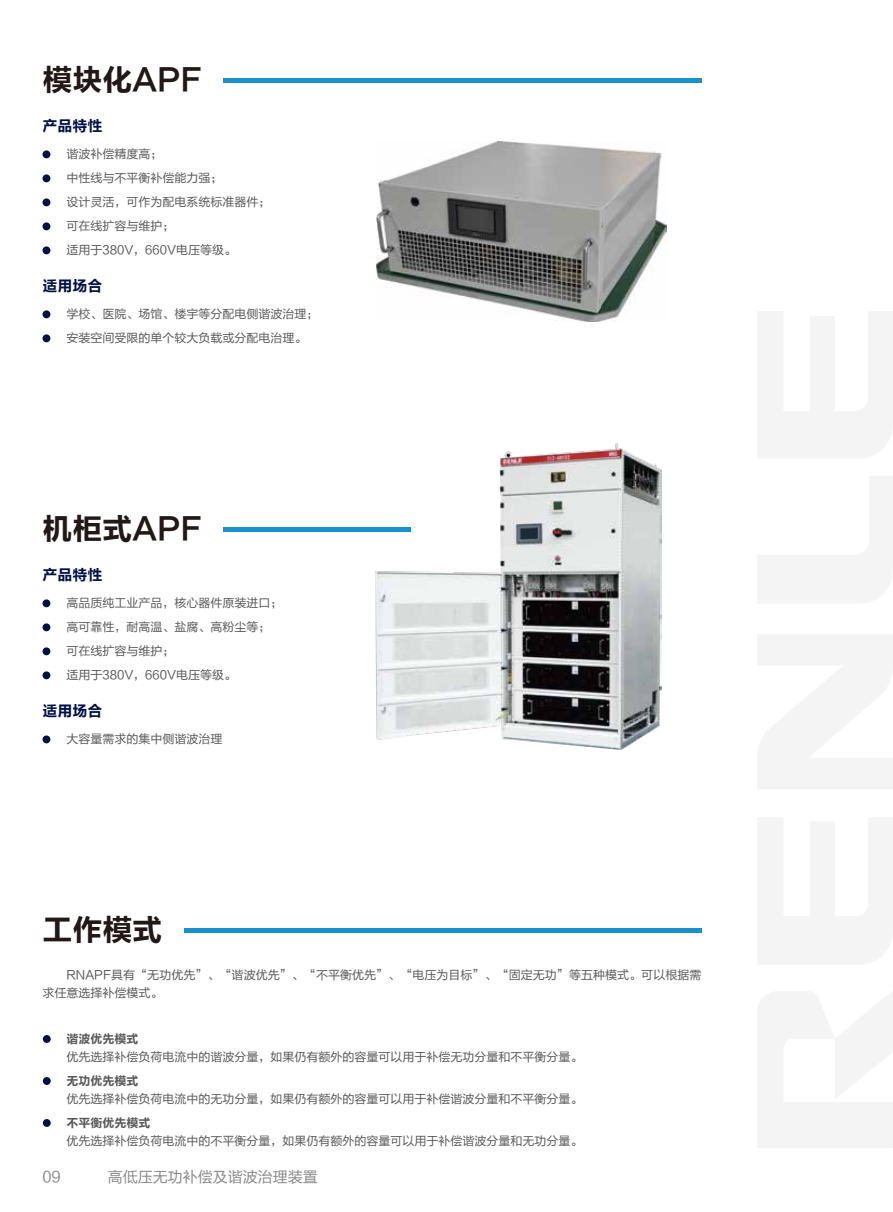
<style>
.page{position:relative;width:893px;height:1212px;background:#fff}
.page>*{position:absolute;margin:0;border:0;box-sizing:border-box;transform-origin:0 0}
.t1{font:30px "FZLTCHJW GB1 0";color:#221815}
.t2{font:15px "FZLTCHJW GB1 0";color:#001149}
.t3{font:15px "FZLTHJW GB1 0";color:#898989}
.t4{font:12px/24px "FZLTHJW GB1 0";color:#595757}
.t5{font:12px "FZLTCHJW GB1 0";color:#595757}
</style>
<div class="page">
<img style="left:376px;top:142px;width:290px;height:180px">
<svg style="left:758px;top:991px;width:135px;height:157px"></svg>
<svg style="left:758px;top:818px;width:135px;height:146px"></svg>
<svg style="left:758px;top:311px;width:135px;height:147px"></svg>
<svg style="left:758px;top:634px;width:135px;height:155px"></svg>
<svg style="left:758px;top:476px;width:135px;height:127px"></svg>
<div style="left:43px;top:1035px;width:8px;height:8px;background:#001149;border-radius:50%"></div>
<div style="left:43px;top:1077px;width:8px;height:8px;background:#001149;border-radius:50%"></div>
<div style="left:43px;top:1119px;width:8px;height:8px;background:#001149;border-radius:50%"></div>
<div style="left:184px;top:928px;width:518px;height:5px;background:#1891cc"></div>
<div style="left:224px;top:78px;width:478px;height:5px;background:#1891cc"></div>
<div style="left:43px;top:150px;width:7px;height:8px;background:#001149;border-radius:50%"></div>
<div style="left:43px;top:174px;width:7px;height:8px;background:#001149;border-radius:50%"></div>
<div style="left:43px;top:198px;width:7px;height:8px;background:#001149;border-radius:50%"></div>
<div style="left:43px;top:222px;width:7px;height:8px;background:#001149;border-radius:50%"></div>
<div style="left:43px;top:246px;width:7px;height:8px;background:#001149;border-radius:50%"></div>
<div style="left:43px;top:310px;width:7px;height:8px;background:#001149;border-radius:50%"></div>
<div style="left:43px;top:334px;width:7px;height:8px;background:#001149;border-radius:50%"></div>
<div style="left:43px;top:599px;width:7px;height:8px;background:#001149;border-radius:50%"></div>
<div style="left:43px;top:623px;width:7px;height:8px;background:#001149;border-radius:50%"></div>
<div style="left:43px;top:647px;width:7px;height:8px;background:#001149;border-radius:50%"></div>
<div style="left:43px;top:671px;width:7px;height:8px;background:#001149;border-radius:50%"></div>
<div style="left:224px;top:527px;width:187px;height:5px;background:#1891cc"></div>
<div style="left:43px;top:735px;width:7px;height:8px;background:#001149;border-radius:50%"></div>
<img style="left:375px;top:444px;width:287px;height:305px">
<h1 class="t1" style="left:43px;top:63px;width:161px">模块化APF</h1>
<p class="t2" style="left:43px;top:118px;width:61px">产品特性</p>
<p class="t4" style="left:67px;top:142px;width:206px">谐波补偿精度高；<br>中性线与不平衡补偿能力强；<br>设计灵活，可作为配电系统标准器件；可在线扩容与维护；<br>适用于380V，660V电压等级。</p>
<p class="t2" style="left:43px;top:278px;width:61px">适用场合</p>
<p class="t4" style="left:67px;top:302px;width:254px">学校、医院、场馆、楼宇等分配电侧谐波治理；安装空间受限的单个较大负载或分配电治理。</p>
<h1 class="t1" style="left:43px;top:512px;width:161px">机柜式APF</h1>
<p class="t2" style="left:43px;top:567px;width:61px">产品特性</p>
<p class="t4" style="left:67px;top:591px;width:218px">高品质纯工业产品，核心器件原装进口；高可靠性，耐高温、盐腐、高粉尘等；可在线扩容与维护；<br>适用于380V，660V电压等级。</p>
<p class="t2" style="left:43px;top:703px;width:61px">适用场合</p>
<p class="t4" style="left:67px;top:727px;width:158px">大容量需求的集中侧谐波治理</p>
<h1 class="t1" style="left:43px;top:913px;width:122px">工作模式</h1>
<p class="t4" style="left:43px;top:966px;width:660px;line-height:18px;text-indent:24px">RNAPF具有“无功优先”、“谐波优先”、“不平衡优先”、“电压为目标”、“固定无功”等五种模式。可以根据需求任意选择补偿模式。</p>
<p class="t5" style="left:67px;top:1032px;width:73px">谐波优先模式</p>
<p class="t4" style="left:67px;top:1045px;width:518px">优先选择补偿负荷电流中的谐波分量，如果仍有额外的容量可以用于补偿无功分量和不平衡分量。</p>
<p class="t5" style="left:67px;top:1074px;width:73px">无功优先模式</p>
<p class="t4" style="left:67px;top:1087px;width:518px">优先选择补偿负荷电流中的无功分量，如果仍有额外的容量可以用于补偿谐波分量和不平衡分量。</p>
<p class="t5" style="left:67px;top:1116px;width:85px">不平衡优先模式</p>
<p class="t4" style="left:67px;top:1129px;width:518px">优先选择补偿负荷电流中的不平衡分量，如果仍有额外的容量可以用于补偿谐波分量和无功分量。</p>
<p class="t3" style="left:43px;top:1169px;width:20px">09</p>
<p class="t3" style="left:108px;top:1169px;width:211px">高低压无功补偿及谐波治理装置</p>
</div>
